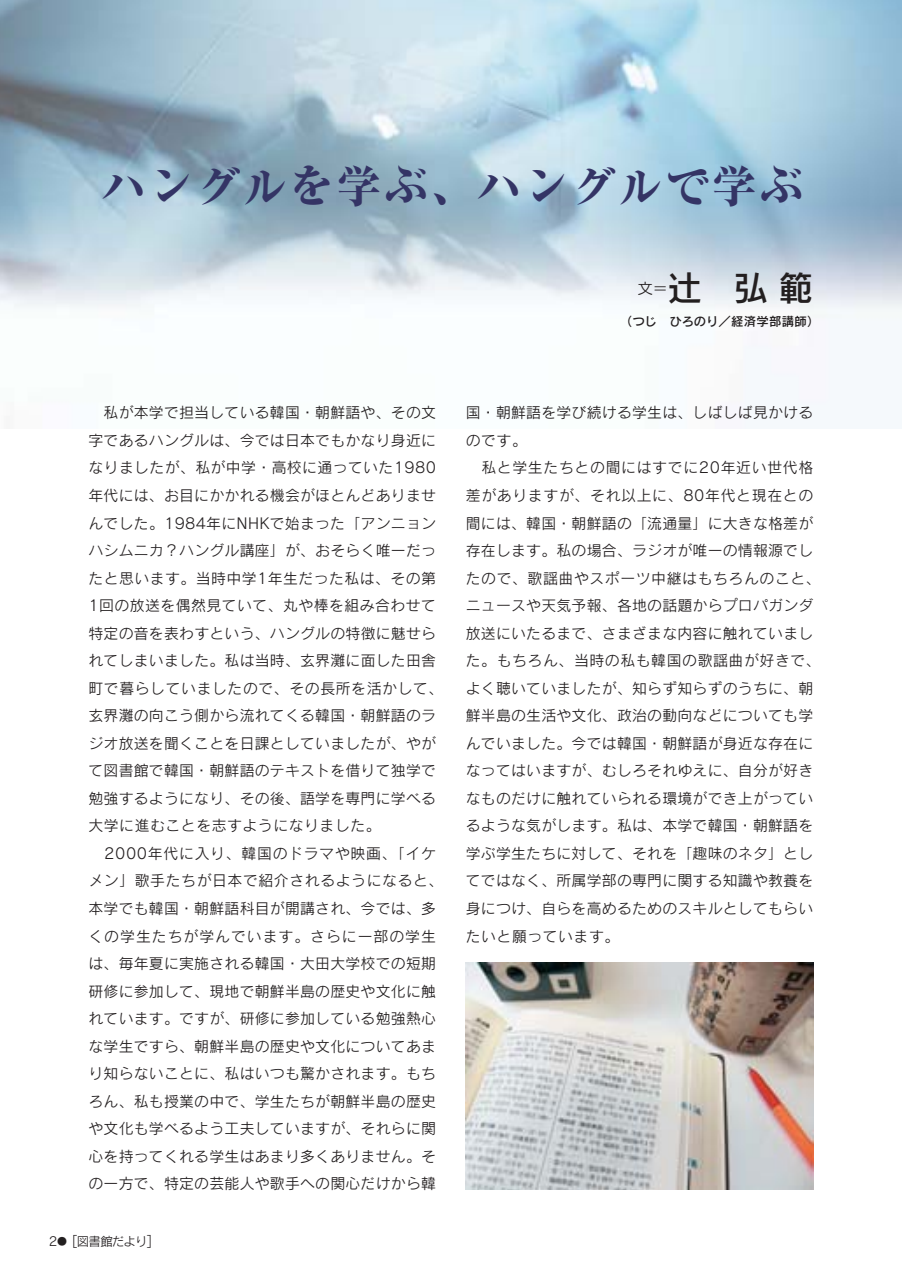
<style>
.page{position:relative;width:902px;height:1274px;background:#fff}
.page>*{position:absolute;margin:0;border:0;box-sizing:border-box;transform-origin:0 0}
.t1{font:800 44.62px "Ryumin";letter-spacing:.05em;color:#343465}
.t2{font:34.65px "Rodin CID DB";color:#231f20}
.t3{font:14.88px/27.5px "Rodin CID M";letter-spacing:.015em;color:#231f20}
.t4{font:14.88px "Rodin CID M";letter-spacing:.015em;color:#231f20;scale:1.05 1}
.t5{font:12.42px "Rodin CID DB";letter-spacing:.02em;color:#231f20}
.t6{font:12.42px "Rodin CID M";letter-spacing:-.05em;color:#231f20}
.s1{font-size:9.97px}
.s2{font-size:14.88px}
</style>
<div class="page">
<img style="left:0;top:0;width:901px;height:319px">
<img style="left:465px;top:963px;width:348px;height:227px">
<h1 class="t1" style="left:102px;top:170px;width:702px">ハングルを学ぶ、ハングルで学ぶ</h1>
<p class="t4" style="left:637px;top:282px;width:31px">文＝</p>
<h2 class="t2" style="left:667px;top:275px;width:147px">辻　弘範</h2>
<p class="t5" style="left:619px;top:317px;width:201px">（つじ ひろのり／経済学部講師）</p>
<p class="t3" style="left:88px;top:401px;width:356px;text-indent:15px">私が本学で担当している韓国・朝鮮語や、その文字であるハングルは、今では日本でもかなり身近になりましたが、私が中学・高校に通っていた1980年代には、お目にかかれる機会がほとんどありませんでした。1984年にNHKで始まった「アンニョンハシムニカ？ハングル講座」が、おそらく唯一だったと思います。当時中学1年生だった私は、その第<br>1回の放送を偶然見ていて、丸や棒を組み合わせて特定の音を表わすという、ハングルの特徴に魅せられてしまいました。私は当時、玄界灘に面した田舎町で暮らしていましたので、その長所を活かして、玄界灘の向こう側から流れてくる韓国・朝鮮語のラジオ放送を聞くことを日課としていましたが、やがて図書館で韓国・朝鮮語のテキストを借りて独学で勉強するようになり、その後、語学を専門に学べる大学に進むことを志すようになりました。</p>
<p class="t3" style="left:88px;top:842px;width:356px;text-align:center">2000年代に入り、韓国のドラマや映画、「イケ<br>メン」歌手たちが日本で紹介されるようになると、本学でも韓国・朝鮮語科目が開講され、今では、多くの学生たちが学んでいます。さらに一部の学生は、毎年夏に実施される韓国・大田大学校での短期研修に参加して、現地で朝鮮半島の歴史や文化に触れています。ですが、研修に参加している勉強熱心な学生ですら、朝鮮半島の歴史や文化についてあまり知らないことに、私はいつも驚かされます。もちろん、私も授業の中で、学生たちが朝鮮半島の歴史や文化も学べるよう工夫していますが、それらに関心を持ってくれる学生はあまり多くありません。その一方で、特定の芸能人や歌手への関心だけから韓</p>
<p class="t6" style="left:49px;top:1237px;width:114px">2<span class="s1">●</span><span class="s2">［</span>図書館だより<span class="s2">］</span></p>
<p class="t3" style="left:465px;top:401px;width:349px">国・朝鮮語を学び続ける学生は、しばしば見かけるのです。</p>
<p class="t3" style="left:465px;top:456px;width:356px;text-indent:16px">私と学生たちとの間にはすでに20年近い世代格差がありますが、それ以上に、80年代と現在との間には、韓国・朝鮮語の「流通量」に大きな格差が存在します。私の場合、ラジオが唯一の情報源でしたので、歌謡曲やスポーツ中継はもちろんのこと、ニュースや天気予報、各地の話題からプロパガンダ放送にいたるまで、さまざまな内容に触れていました。もちろん、当時の私も韓国の歌謡曲が好きで、よく聴いていましたが、知らず知らずのうちに、朝鮮半島の生活や文化、政治の動向などについても学んでいました。今では韓国・朝鮮語が身近な存在になってはいますが、むしろそれゆえに、自分が好きなものだけに触れていられる環境ができ上がっているような気がします。私は、本学で韓国・朝鮮語を学ぶ学生たちに対して、それを「趣味のネタ」としてではなく、所属学部の専門に関する知識や教養を身につけ、自らを高めるためのスキルとしてもらいたいと願っています。</p>
</div>
